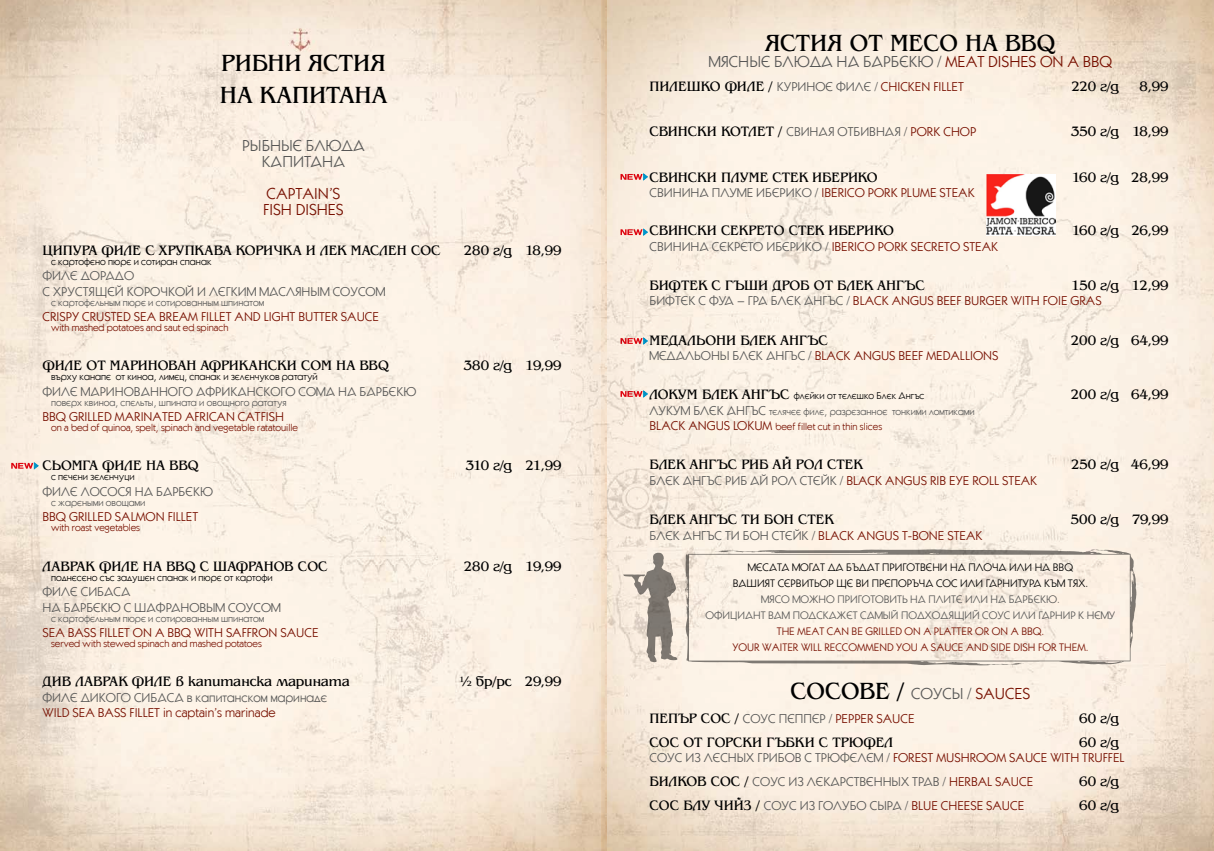
<style>
.page{position:relative;width:1214px;height:851px;background:#fff}
.page>*{position:absolute;margin:0;border:0;box-sizing:border-box;transform-origin:0 0}
.t1{font:24px/32.2px "SP Bingo";letter-spacing:-.005em;color:#000}
.t2{font:16px/16px "Azbuka 06";color:#575756;text-align:center}
.t3{font:16px/16px "Azbuka 06";color:#770f00}
.t4{font:14px "SP Bingo";letter-spacing:-.005em;color:#000}
.t5{font:12.9px "Azbuka 06";color:#770f00}
.t6{font:12.9px/15.5px "Azbuka 06";color:#575756}
.t7{font:11px/16px "Azbuka 06";color:#000;text-align:center}
.t8{font:11px/16px "Azbuka 06";color:#575756;text-align:center}
.t9{font:11px/16px "Azbuka 06";color:#770f00;text-align:center}
.t10{font:10px/15.5px "Azbuka 06";color:#575756}
.t11{font:10px "Azbuka 06";color:#000}
.t12{font:10px "Azbuka 06";color:#770f00}
.s1{color:#770f00}
.s2{font-family:"SP Bingo";font-size:14px;color:#000}
.s3{color:#575756}
.s4{font-family:"SP Bingo";font-size:14px}
.s5{font-size:12.9px}
.s6{font-size:12.9px;color:#770f00}
.s7{font-family:"Azbuka 06";font-size:16px;color:#575756}
.s8{font-family:"Azbuka 06";font-size:16px;color:#770f00}
</style>
<div class="page">
<img style="left:607px;top:0;width:606px;height:850px">
<img style="left:0;top:0;width:607px;height:850px">
<svg style="left:623px;top:552px;width:54px;height:110px;background:#c5bcb1"></svg>
<img style="left:986px;top:175px;width:68px;height:61px">
<svg style="left:620px;top:173px;width:27px;height:7px"></svg>
<svg style="left:620px;top:229px;width:27px;height:6px"></svg>
<svg style="left:620px;top:337px;width:27px;height:7px"></svg>
<svg style="left:11px;top:462px;width:28px;height:7px"></svg>
<svg style="left:620px;top:390px;width:27px;height:7px"></svg>
<svg style="left:684px;top:549px;width:452px;height:116px;background:#f3e9dd"></svg>
<h1 class="t1" style="left:220px;top:47px;width:168px">РИБНИ ЯСТИЯ<br>НА КАПИТАНА</h1>
<p class="t2" style="left:242px;top:137px;width:124px">РЫБНЫЕ БЛЮДА<br>КАПИТАНА</p>
<p class="t3" style="left:263px;top:185px;width:82px">CAPTAIN’S<br>FISH DISHES</p>
<p class="t4" style="left:43px;top:242px;width:399px">ЦИПУРА ФИЛЕ С ХРУПКАВА КОРИЧКА И ЛЕК МАСЛЕН СОС</p>
<p class="t4" style="left:464px;top:242px;width:99px">280 г/g 18,99</p>
<p class="t11" style="left:51px;top:255px;width:162px">с картофено пюре и сотиран спанак</p>
<p class="t6" style="left:43px;top:267px;width:344px">ФИЛЕ ДОРАДО<br>С ХРУСТЯЩЕЙ КОРОЧКОЙ И ЛЕГКИМ МАСЛЯНЬІМ СОУСОМ</p>
<p class="t10" style="left:51px;top:294px;width:214px">с картофельным пюре и сотированным шпинатом</p>
<p class="t5" style="left:43px;top:309px;width:338px">CRISPY CRUSTED SEA BREAM FILLET AND LIGHT BUTTER SAUCE</p>
<p class="t12" style="left:51px;top:322px;width:179px">with mashed potatoes and sautéed spinach</p>
<p class="t4" style="left:43px;top:357px;width:348px">ФИЛЕ ОТ МАРИНОВАН АФРИКАНСКИ СОМ НА BBQ</p>
<p class="t4" style="left:464px;top:357px;width:99px">380 г/g 19,99</p>
<p class="t11" style="left:51px;top:371px;width:268px">върху канапе от киноа, лимец, спанак и зеленчуков рататуй</p>
<p class="t6" style="left:43px;top:383px;width:375px">ФИЛЕ МАРИНОВАННОГО АФРИКАНСКОГО СОМА НА БАРБЕКЮ</p>
<p class="t10" style="left:51px;top:394px;width:237px">поверх квиноа, спельты, шпината и овощного рататуя</p>
<p class="t5" style="left:43px;top:409px;width:243px">BBQ GRILLED MARINATED AFRICAN CATFISH</p>
<p class="t12" style="left:51px;top:422px;width:248px">on a bed of quinoa, spelt, spinach and vegetable ratatouille</p>
<p class="t4" style="left:43px;top:457px;width:158px">СЬОМГА ФИЛЕ НА BBQ</p>
<p class="t4" style="left:465px;top:457px;width:97px">310 г/g 21,99</p>
<p class="t11" style="left:51px;top:471px;width:85px">с печени зеленчуци</p>
<p class="t6" style="left:43px;top:483px;width:172px">ФИЛЕ ЛОСОСЯ НА БАРБЕКЮ</p>
<p class="t10" style="left:51px;top:494px;width:96px">с жареными овощами</p>
<p class="t5" style="left:43px;top:509px;width:157px">BBQ GRILLED SALMON FILLET</p>
<p class="t12" style="left:51px;top:522px;width:91px">with roast vegetables</p>
<p class="t4" style="left:43px;top:557px;width:286px">ЛАВРАК ФИЛЕ НА BBQ С ШАФРАНОВ СОС</p>
<p class="t4" style="left:464px;top:557px;width:99px">280 г/g 19,99</p>
<p class="t11" style="left:51px;top:571px;width:223px">поднесено със задушен спанак и пюре от картофи</p>
<p class="t6" style="left:43px;top:583px;width:240px">ФИЛЕ СИБАСА<br>НА БАРБЕКЮ С ШАФРАНОВЫМ СОУСОМ</p>
<p class="t10" style="left:51px;top:610px;width:214px">с картофельным пюре и сотированным шпинатом</p>
<p class="t5" style="left:43px;top:625px;width:277px">SEA BASS FILLET ON A BBQ WITH SAFFRON SAUCE</p>
<p class="t12" style="left:51px;top:638px;width:212px">served with stewed spinach and mashed potatoes</p>
<p class="t4" style="left:43px;top:673px;width:309px">ДИВ ЛАВРАК ФИЛЕ в капитанска марината</p>
<p class="t4" style="left:459px;top:673px;width:104px">½ бр/pc 29,99</p>
<p class="t6" style="left:43px;top:689px;width:286px">ФИЛЕ ДИКОГО СИБАСА в капитанском маринаде</p>
<p class="t5" style="left:43px;top:705px;width:234px">WILD SEA BASS FILLET in captain’s marinade</p>
<h1 class="t1" style="left:765px;top:27px;width:291px">ЯСТИЯ ОТ МЕСО НА BBQ</h1>
<p class="t2" style="left:708px;top:53px;width:404px">МЯСНЫЕ БЛЮДА НА БАРБЕКЮ / <span class="s1">MEAT DISHES ON A BBQ</span></p>
<p class="t5" style="left:649px;top:79px;width:316px"><span class="s2">ПИЛЕШКО ФИЛЕ /</span> <span class="s3">КУРИНОЕ ФИЛЕ /</span> CHICKEN FILLET</p>
<p class="t4" style="left:1071px;top:78px;width:49px">220 г/g</p>
<p class="t4" style="left:1139px;top:78px;width:30px">8,99</p>
<p class="t6" style="left:649px;top:123px;width:328px"><span class="s2">СВИНСКИ КОТЛЕТ /</span> СВИНАЯ ОТБИВНАЯ / <span class="s1">PORK CHOP</span></p>
<p class="t4" style="left:1070px;top:123px;width:99px">350 г/g 18,99</p>
<p class="t4" style="left:649px;top:169px;width:230px">СВИНСКИ ПЛУМE СТЕК ИБЕРИКО</p>
<p class="t4" style="left:1071px;top:169px;width:98px">160 г/g 28,99</p>
<p class="t5" style="left:649px;top:185px;width:326px"><span class="s3">СВИНИНА ПЛУМE ИБЕРИКО /</span> IBERICO PORK PLUME STEAK</p>
<p class="t4" style="left:649px;top:222px;width:246px">СВИНСКИ СЕКРЕТО СТЕК ИБЕРИКО</p>
<p class="t4" style="left:1071px;top:222px;width:98px">160 г/g 26,99</p>
<p class="t5" style="left:649px;top:239px;width:350px"><span class="s3">СВИНИНА СЕКРЕТО ИБЕРИКО /</span> IBERICO PORK SECRETO STEAK</p>
<p class="t4" style="left:649px;top:277px;width:277px">БИФТЕК С ГЪШИ ДРОБ ОТ БЛЕК АНГЪС</p>
<p class="t4" style="left:1071px;top:277px;width:99px">150 г/g 12,99</p>
<p class="t5" style="left:649px;top:294px;width:453px"><span class="s3">БИФТЕК С ФУА – ГРА БЛЕК АНГЪС /</span> BLACK ANGUS BEEF BURGER WITH FOIE GRAS</p>
<p class="t4" style="left:649px;top:332px;width:180px">МЕДАЛЬОНИ БЛЕК АНГЪС</p>
<p class="t4" style="left:1070px;top:332px;width:99px">200 г/g 64,99</p>
<p class="t5" style="left:649px;top:348px;width:350px"><span class="s3">МЕДАЛЬОНЬI БЛЕК АНГЪС /</span> BLACK ANGUS BEEF MEDALLIONS</p>
<p class="t11" style="left:649px;top:390px;width:276px"><span class="s4">ЛОКУМ БЛЕК АНГЪС</span> флейки от телешко Блек Ангъс</p>
<p class="t4" style="left:1070px;top:386px;width:99px">200 г/g 64,99</p>
<p class="t10" style="left:649px;top:403px;width:327px"><span class="s5">ЛУКУМ БЛЕК АНГЪС</span> телячее филе, разрезанное тонкими ломтиками<br><span class="s6">BLACK ANGUS LOKUM</span> <span class="s1">beef fillet cut in thin slices</span></p>
<p class="t4" style="left:649px;top:456px;width:214px">БЛЕК АНГЪС РИБ АЙ РОЛ СТЕК</p>
<p class="t4" style="left:1070px;top:456px;width:99px">250 г/g 46,99</p>
<p class="t5" style="left:649px;top:473px;width:389px"><span class="s3">БЛЕК АНГЪС РИБ АЙ РОЛ СТЕЙК /</span> BLACK ANGUS RIB EYE ROLL STEAK</p>
<p class="t4" style="left:649px;top:511px;width:185px">БЛЕК АНГЪС ТИ БОН СТЕК</p>
<p class="t4" style="left:1070px;top:511px;width:99px">500 г/g 79,99</p>
<p class="t5" style="left:649px;top:528px;width:334px"><span class="s3">БЛЕК АНГЪС ТИ БОН СТЕЙК /</span> BLACK ANGUS T-BONE STEAK</p>
<p class="t7" style="left:732px;top:559px;width:357px">МЕСАТА МОГАТ ДА БЪДАТ ПРИГОТВЕНИ НА ПЛОЧА ИЛИ НА BBQ<br>ВАШИЯТ СЕРВИТЬОР ЩЕ ВИ ПРЕПОРЪЧА СОС ИЛИ ГАРНИТУРА КЪМ ТЯХ.</p>
<p class="t8" style="left:705px;top:591px;width:411px">МЯСО МОЖНО ПРИГОТОВИТЬ НА ПЛИТЕ ИЛИ НА БАРБЕКЮ.<br>ОФИЦИАНТ ВАМ ПОДСКАЖЕТ САМЫЙ ПОДХОДЯЩИЙ СОУС ИЛИ ГАРНИР К НЕМУ</p>
<p class="t9" style="left:732px;top:623px;width:357px">THE MEAT CAN BE GRILLED ON A PLATTER OR ON A BBQ.<br>YOUR WAITER WILL RECCOMMEND YOU A SAUCE AND SIDE DISH FOR THEM.</p>
<h1 class="t1" style="left:790px;top:675px;width:241px">СОСОВЕ / <span class="s7">СОУСЫ /</span> <span class="s8">SAUCES</span></h1>
<p class="t6" style="left:649px;top:710px;width:266px"><span class="s2">ПЕПЪР СОС /</span> СОУС ПЕППЕР / <span class="s1">PEPPER SAUCE</span></p>
<p class="t4" style="left:1079px;top:710px;width:41px">60 г/g</p>
<p class="t4" style="left:649px;top:733px;width:245px">СОС ОТ ГОРСКИ ГЪБКИ С ТРЮФЕЛ</p>
<p class="t4" style="left:1079px;top:733px;width:41px">60 г/g</p>
<p class="t6" style="left:649px;top:745px;width:476px;line-height:23.7px">СОУС ИЗ ЛЕСНЫХ ГРИБОВ С ТРЮФЕЛЕМ / <span class="s1">FOREST MUSHROOM SAUCE WITH TRUFFEL<br></span><span class="s2">БИЛКОВ СОС /</span> СОУС ИЗ ЛЕКАРСТВЕННЫХ ТРАВ / <span class="s1">HERBAL SAUCE</span></p>
<p class="t4" style="left:1079px;top:773px;width:41px">60 г/g</p>
<p class="t6" style="left:649px;top:797px;width:376px"><span class="s2">СОС БЛУ ЧИЙЗ /</span> СОУС ИЗ ГОЛУБО СЬIРА / <span class="s1">BLUE CHEESE SAUCE</span></p>
<p class="t4" style="left:1079px;top:796px;width:41px">60 г/g</p>
</div>
